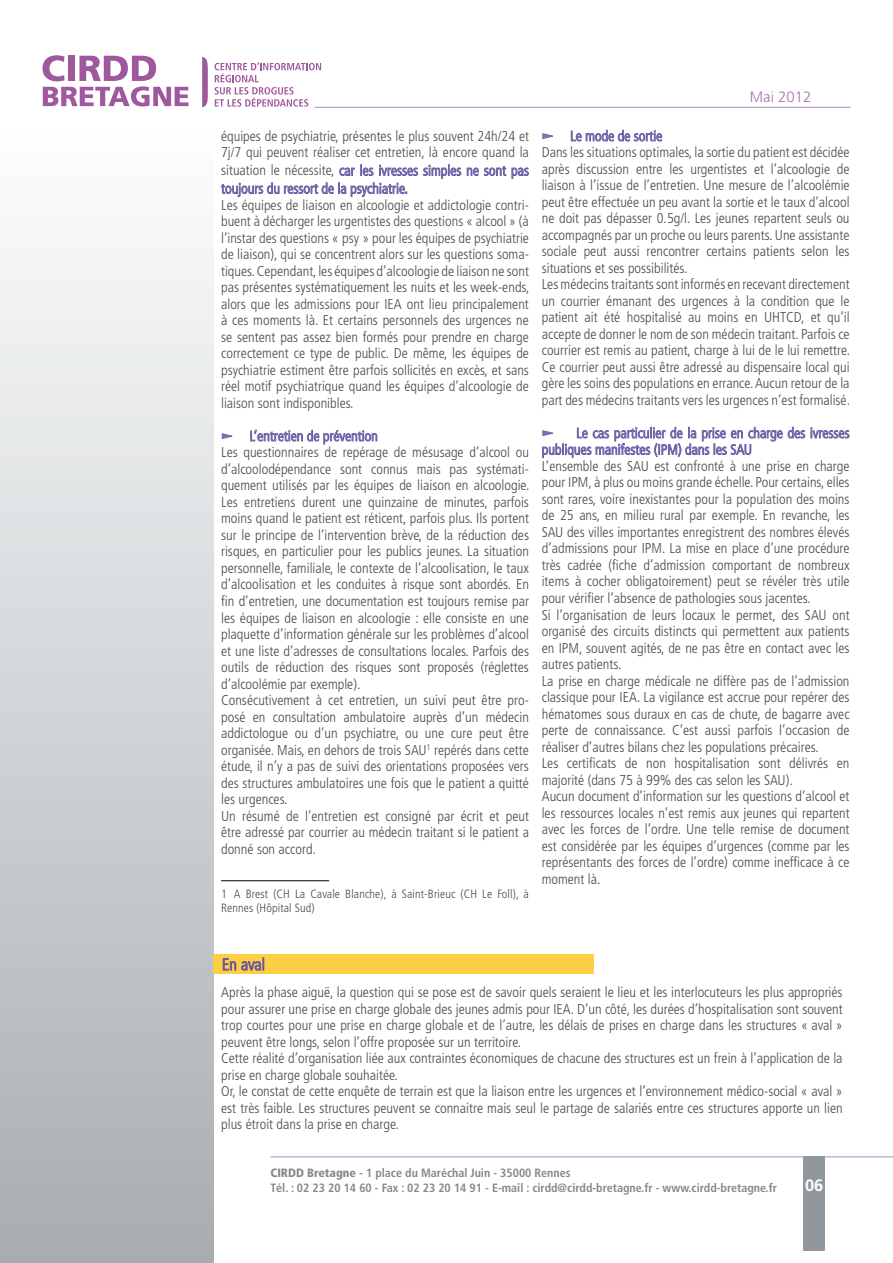
<style>
.page{position:relative;width:893px;height:1263px;background:#fff}
.page>*{position:absolute;margin:0;border:0;box-sizing:border-box;transform-origin:0 0}
.t1{font:700 16.5px "Frutiger";color:#fff}
.t2{font:300 15px "Frutiger";color:#ab70ad}
.t3{font:300 condensed 14.25px/16.5px "Frutiger";color:#4a4a49}
.t4{font:300 condensed 14.25px "Frutiger";color:#7d6fb1}
.t5{font:700 condensed 12px/15px "Frutiger";color:#878787}
.t6{font:300 condensed 12px/14.4px "Frutiger";letter-spacing:.01em;color:#4a4a49}
.s1{color:#4a4a49}
.s2{font-weight:900}
</style>
<div class="page">
<svg style="left:43px;top:55px;width:146px;height:51px"></svg>
<svg style="left:214px;top:62px;width:107px;height:45px"></svg>
<svg style="left:202px;top:57px;width:6px;height:50px"></svg>
<hr style="left:315px;top:107px;width:535px;height:1px;background:#a794c6">
<hr style="left:270px;top:1157px;width:623px;height:1px;background:#a794c6">
<div style="left:804px;top:1157px;width:21px;height:94px;background:#91989c"></div>
<div style="left:0;top:115px;width:213px;height:1148px;background:linear-gradient(to bottom,#fff,#a7adb1)"></div>
<svg style="left:467px;top:166px;width:39px;height:10px"></svg>
<svg style="left:512px;top:168px;width:17px;height:11px"></svg>
<svg style="left:221px;top:165px;width:240px;height:32px"></svg>
<svg style="left:222px;top:433px;width:11px;height:6px"></svg>
<svg style="left:250px;top:429px;width:128px;height:16px"></svg>
<hr style="left:221px;top:880px;width:108px;height:1px;background:#000">
<svg style="left:542px;top:133px;width:11px;height:6px"></svg>
<svg style="left:571px;top:129px;width:91px;height:13px"></svg>
<svg style="left:811px;top:427px;width:39px;height:12px"></svg>
<svg style="left:542px;top:426px;width:263px;height:32px"></svg>
<div style="left:213px;top:954px;width:381px;height:19px;background:#fecf44"></div>
<svg style="left:223px;top:957px;width:41px;height:17px"></svg>
<p class="t3" style="left:221px;top:128px;width:309px">équipes de psychiatrie, présentes le plus souvent 24h/24 et<br>7j/7 qui peuvent réaliser cet entretien, là encore quand la</p>
<p class="t4" style="left:221px;top:162px;width:309px"><span class="s1">situation le nécessite,</span> car les ivresses simples ne sont pas</p>
<p class="t3" style="left:221px;top:197px;width:310px">Les équipes de liaison en alcoologie et addictologie contri&shy;buent à décharger les urgentistes des questions « alcool » (à l’instar des questions « psy » pour les équipes de psychiatrie de liaison), qui se concentrent alors sur les questions soma&shy;tiques. Cependant, les équipes d’alcoologie de liaison ne sont pas présentes systématiquement les nuits et les week-ends, alors que les admissions pour IEA ont lieu principalement à ces moments là. Et certains personnels des urgences ne se sentent pas assez bien formés pour prendre en charge correctement ce type de public. De même, les équipes de psychiatrie estiment être parfois sollicités en excès, et sans réel motif psychiatrique quand les équipes d’alcoologie de liaison sont indisponibles.</p>
<p class="t3" style="left:221px;top:444px;width:310px">Les questionnaires de repérage de mésusage d’alcool ou d’alcoolodépendance sont connus mais pas systémati&shy;quement utilisés par les équipes de liaison en alcoologie.<br>Les entretiens durent une quinzaine de minutes, parfois moins quand le patient est réticent, parfois plus. Ils portent sur le principe de l’intervention brève, de la réduction des risques, en particulier pour les publics jeunes. La situation personnelle, familiale, le contexte de l’alcoolisation, le taux d’alcoolisation et les conduites à risque sont abordés. En fin d’entretien, une documentation est toujours remise par les équipes de liaison en alcoologie : elle consiste en une plaquette d’information générale sur les problèmes d’alcool et une liste d’adresses de consultations locales. Parfois des outils de réduction des risques sont proposés (réglettes d’alcoolémie par exemple).<br>Consécutivement à cet entretien, un suivi peut être pro&shy;posé en consultation ambulatoire auprès d’un médecin addictologue ou d’un psychiatre, ou une cure peut être organisée. Mais, en dehors de trois SAU<sup>1</sup> repérés dans cette étude, il n’y a pas de suivi des orientations proposées vers des structures ambulatoires une fois que le patient a quitté les urgences.<br>Un résumé de l’entretien est consigné par écrit et peut être adressé par courrier au médecin traitant si le patient a donné son accord.</p>
<p class="t6" style="left:221px;top:886px;width:309px">1 A Brest (CH La Cavale Blanche), à Saint-Brieuc (CH Le Foll), à<br>Rennes (Hôpital Sud)</p>
<p class="t2" style="left:750px;top:88px;width:63px">Mai 2012</p>
<p class="t3" style="left:542px;top:144px;width:310px">Dans les situations optimales, la sortie du patient est décidée après discussion entre les urgentistes et l’alcoologie de liaison à l’issue de l’entretien. Une mesure de l’alcoolémie peut être effectuée un peu avant la sortie et le taux d’alcool ne doit pas dépasser 0.5g/l. Les jeunes repartent seuls ou accompagnés par un proche ou leurs parents. Une assistante sociale peut aussi rencontrer certains patients selon les situations et ses possibilités.<br>Les médecins traitants sont informés en recevant directement un courrier émanant des urgences à la condition que le patient ait été hospitalisé au moins en UHTCD, et qu’il accepte de donner le nom de son médecin traitant. Parfois ce courrier est remis au patient, charge à lui de le lui remettre.<br>Ce courrier peut aussi être adressé au dispensaire local qui gère les soins des populations en errance. Aucun retour de la part des médecins traitants vers les urgences n’est formalisé.</p>
<p class="t3" style="left:542px;top:458px;width:309px">L’ensemble des SAU est confronté à une prise en charge pour IPM, à plus ou moins grande échelle. Pour certains, elles sont rares, voire inexistantes pour la population des moins de 25 ans, en milieu rural par exemple. En revanche, les SAU des villes importantes enregistrent des nombres élevés d’admissions pour IPM. La mise en place d’une procédure très cadrée (fiche d’admission comportant de nombreux items à cocher obligatoirement) peut se révéler très utile pour vérifier l’absence de pathologies sous jacentes.<br>Si l’organisation de leurs locaux le permet, des SAU ont organisé des circuits distincts qui permettent aux patients en IPM, souvent agités, de ne pas être en contact avec les autres patients.<br>La prise en charge médicale ne diffère pas de l’admission classique pour IEA. La vigilance est accrue pour repérer des hématomes sous duraux en cas de chute, de bagarre avec perte de connaissance. C’est aussi parfois l’occasion de réaliser d’autres bilans chez les populations précaires.<br>Les certificats de non hospitalisation sont délivrés en majorité (dans 75 à 99% des cas selon les SAU).<br>Aucun document d’information sur les questions d’alcool et les ressources locales n’est remis aux jeunes qui repartent avec les forces de l’ordre. Une telle remise de document est considérée par les équipes d’urgences (comme par les représentants des forces de l’ordre) comme inefficace à ce moment là.</p>
<p class="t3" style="left:221px;top:984px;width:623px">Après la phase aiguë, la question qui se pose est de savoir quels seraient le lieu et les interlocuteurs les plus appropriés pour assurer une prise en charge globale des jeunes admis pour IEA. D’un côté, les durées d’hospitalisation sont souvent trop courtes pour une prise en charge globale et de l’autre, les délais de prises en charge dans les structures « aval » peuvent être longs, selon l’offre proposée sur un territoire.<br>Cette réalité d’organisation liée aux contraintes économiques de chacune des structures est un frein à l’application de la prise en charge globale souhaitée.<br>Or, le constat de cette enquête de terrain est que la liaison entre les urgences et l’environnement médico-social « aval » est très faible. Les structures peuvent se connaitre mais seul le partage de salariés entre ces structures apporte un lien plus étroit dans la prise en charge.</p>
<p class="t5" style="left:270px;top:1165px;width:508px"><span class="s2">CIRDD Bretagne</span> - 1 place du Maréchal Juin - 35000 Rennes<br>Tél. : 02 23 20 14 60 - Fax : 02 23 20 14 91 - E-mail : cirdd@cirdd-bretagne.fr - www.cirdd-bretagne.fr</p>
<p class="t1" style="left:805px;top:1175px;width:20px">1006</p>
</div>
